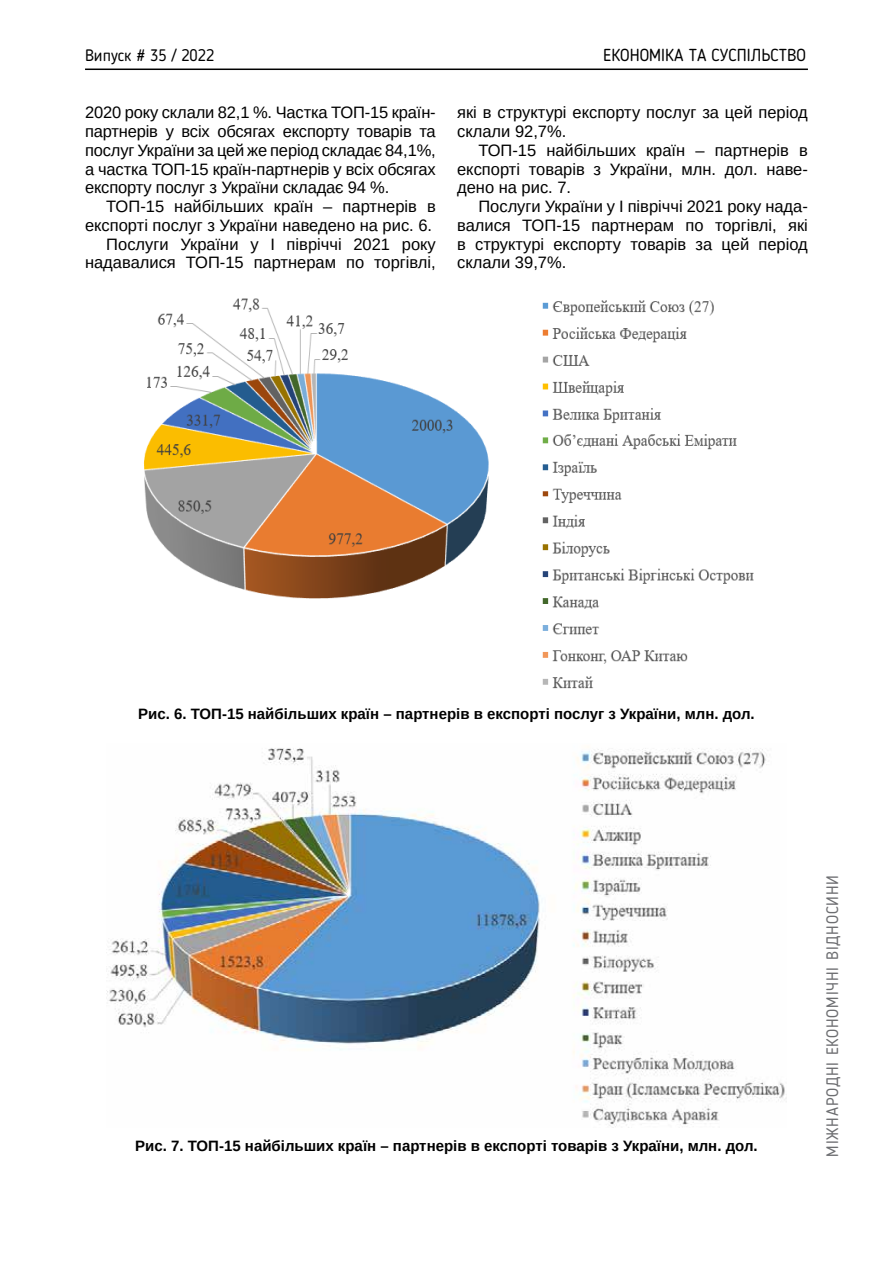
<style>
.page{position:relative;width:893px;height:1263px;background:#fff}
.page>*{position:absolute;margin:0;border:0;box-sizing:border-box;transform-origin:0 0}
.t1{font:17.25px "Blogger Sans";color:#000}
.t2{font:16.5px/18.8px "Arimo";color:#000;text-align:justify}
.t3{font:16.5px "Blogger Sans";letter-spacing:.05em;color:#6d6e71}
.t4{font:16.5px "Blogger Sans";color:#000}
.t5{font:700 15px "Arimo";color:#000}
</style>
<div class="page">
<hr style="left:85px;top:69px;width:723px;height:1px;background:#000">
<img style="left:143px;top:298px;width:611px;height:391px">
<img style="left:106px;top:748px;width:681px;height:379px">
<p class="t4" style="left:85px;top:45px;width:131px">Випуск # 35 / 2022</p>
<p class="t1" style="left:603px;top:45px;width:204px">ЕКОНОМІКА ТА СУСПІЛЬСТВО</p>
<p class="t2" style="left:85px;top:103px;width:352px">2020 року склали 82,1 %. Частка ТОП-15 країн&shy;партнерів у всіх обсягах експорту товарів та послуг України за цей же період складає 84,1%, а частка ТОП-15 країн-партнерів у всіх обсягах експорту послуг з України складає 94 %.</p>
<p class="t2" style="left:85px;top:197px;width:352px;text-align:right">ТОП-15 найбільших країн – партнерів в експорті послуг з України наведено на рис. 6.<br>Послуги України у І півріччі 2021 року надавалися ТОП-15 партнерам по торгівлі,</p>
<p class="t2" style="left:457px;top:103px;width:352px">які в структурі експорту послуг за цей період склали 92,7%.</p>
<p class="t2" style="left:457px;top:141px;width:352px;text-indent:21px">ТОП-15 найбільших країн – партнерів в експорті товарів з України, млн. дол. наве&shy;дено на рис. 7.</p>
<p class="t2" style="left:457px;top:197px;width:352px;text-indent:21px">Послуги України у І півріччі 2021 року нада&shy;валися ТОП-15 партнерам по торгівлі, які в структурі експорту товарів за цей період склали 39,7%.</p>
<p class="t5" style="left:138px;top:703px;width:618px">Рис. 6. ТОП-15 найбільших країн – партнерів в експорті послуг з України, млн. дол.</p>
<p class="t5" style="left:135px;top:1136px;width:624px">Рис. 7. ТОП-15 найбільших країн – партнерів в експорті товарів з України, млн. дол.</p>
<p class="t3" style="left:822px;top:1157px;width:283px;rotate:-90deg">МІЖНАРОДНІ ЕКОНОМІЧНІ ВІДНОСИНИ</p>
</div>
